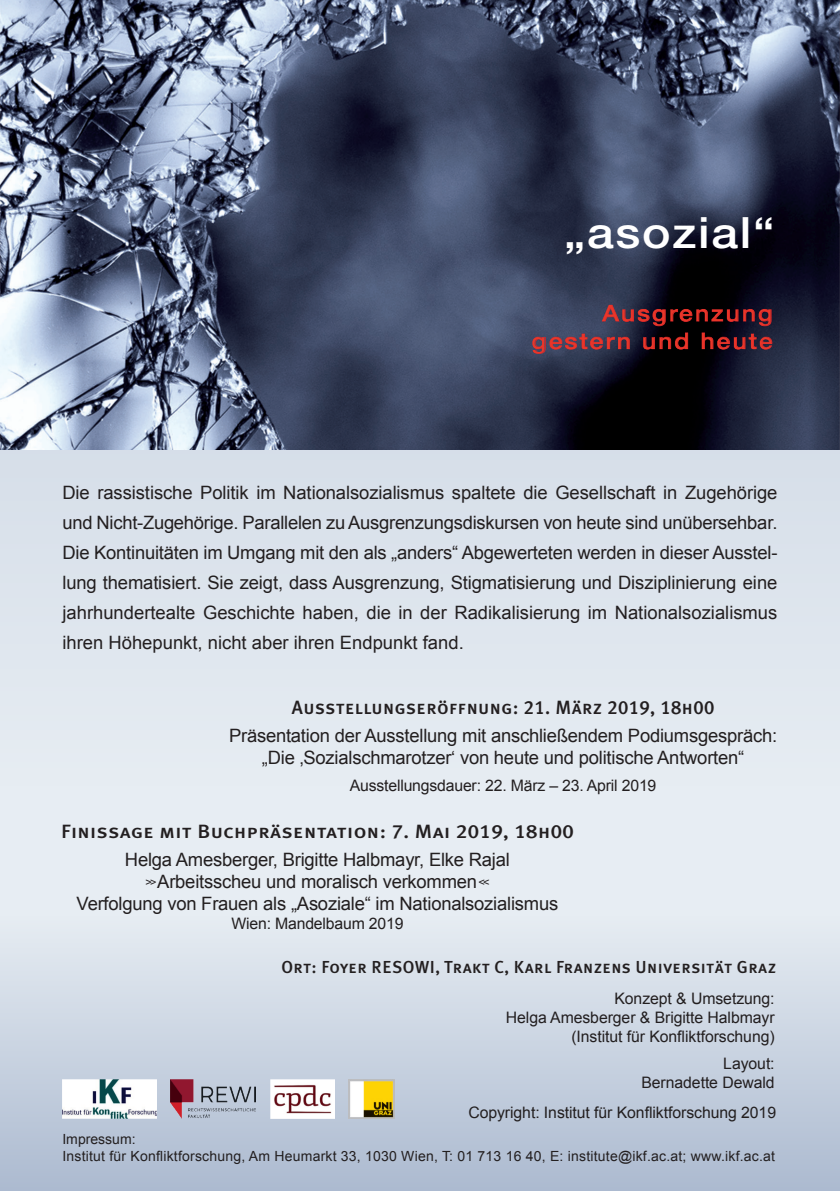
<style>
.page{position:relative;width:840px;height:1191px;background:#fff}
.page>*{position:absolute;margin:0;border:0;box-sizing:border-box;transform-origin:0 0}
.t1{font:500 43.2px "Helvetica Neue LT Pro";letter-spacing:.035em;color:#fff;scale:1.11 1}
.t2{font:500 22.4px/27.6px "Helvetica Neue LT Pro";letter-spacing:.075em;color:#ea3629;text-align:right;scale:1.11 1}
.t3{font:19.2px "Meta Plus Medium Caps";letter-spacing:.02em;color:#231f20;scale:1.1 1}
.t4{font:19.2px "Meta Plus Medium Caps";letter-spacing:.02em;color:#231f20}
.t5{font:18.4px/30px "Arial";letter-spacing:-.01em;color:#231f20;text-align:center}
.t6{font:17.4px "Meta Plus Medium Caps";letter-spacing:.02em;color:#231f20}
.t7{font:15.8px/19px "Arial";letter-spacing:-.005em;color:#231f20;text-align:right}
.t8{font:14px/16.8px "Arial";letter-spacing:.015em;color:#231f20}
.s1{font-size:11px}
</style>
<div class="page">
<div style="left:0;top:450px;width:839px;height:741px;background:#e7edf3"></div>
<div style="left:0;top:917px;width:839px;height:274px;background:linear-gradient(to bottom,#e6ecf2,#acbad0)"></div>
<div style="left:0;top:313px;width:839px;height:474px;background:#dee5ee"></div>
<img style="left:0;top:0;width:839px;height:450px">
<img style="left:62px;top:1079px;width:94px;height:40px">
<img style="left:170px;top:1079px;width:85px;height:40px">
<img style="left:270px;top:1079px;width:64px;height:39px">
<img style="left:348px;top:1079px;width:46px;height:40px">
<svg style="left:600px;top:304px;width:171px;height:22px;background:#2e1421"></svg>
<svg style="left:532px;top:333px;width:97px;height:21px;background:#523b52"></svg>
<svg style="left:642px;top:332px;width:46px;height:18px"></svg>
<svg style="left:700px;top:332px;width:72px;height:18px"></svg>
<h1 class="t1" style="left:564px;top:207px;width:191px">„asozial“</h1>
<p class="t2" style="left:531px;top:299px;width:218px">Ausgrenzung gestern und heute</p>
<p class="t5" style="left:62px;top:477px;width:716px;text-align:justify">Die rassistische Politik im Nationalsozialismus spaltete die Gesellschaft in Zugehörige und Nicht-Zugehörige. Parallelen zu Ausgrenzungsdiskursen von heute sind unübersehbar.<br>Die Kontinuitäten im Umgang mit den als „anders“ Abgewerteten werden in dieser Ausstel&shy;lung thematisiert. Sie zeigt, dass Ausgrenzung, Stigmatisierung und Disziplinierung eine jahrhundertealte Geschichte haben, die in der Radikalisierung im Nationalsozialismus ihren Höhepunkt, nicht aber ihren Endpunkt fand.</p>
<p class="t4" style="left:292px;top:696px;width:424px">Ausstellungseröffnung: 21. März 2019, 18h00</p>
<p class="t5" style="left:229px;top:725px;width:549px;line-height:22px">Präsentation der Ausstellung mit anschließendem Podiumsgespräch: „Die ‚Sozialschmarotzer‘ von heute und politische Antworten“</p>
<p class="t7" style="left:349px;top:776px;width:308px">Ausstellungsdauer: 22. März – 23. April 2019</p>
<p class="t3" style="left:61px;top:820px;width:467px">Finissage mit Buchpräsentation: 7. Mai 2019, 18h00</p>
<p class="t5" style="left:77px;top:848px;width:483px;line-height:22px">Helga Amesberger, Brigitte Halbmayr, Elke Rajal <span class="s1">&gt;&gt;</span>Arbeitsscheu und moralisch verkommen <span class="s1">&lt;&lt;<br></span>Verfolgung von Frauen als „Asoziale“ im Nationalsozialismus</p>
<p class="t7" style="left:231px;top:914px;width:173px">Wien: Mandelbaum 2019</p>
<p class="t6" style="left:281px;top:956px;width:496px">Ort: Foyer RESOWI, Trakt C, Karl Franzens Universität Graz</p>
<p class="t7" style="left:505px;top:989px;width:270px">Konzept &amp; Umsetzung:<br>Helga Amesberger &amp; Brigitte Halbmayr (Institut für Konfliktforschung)</p>
<p class="t7" style="left:641px;top:1053px;width:135px">Layout:<br>Bernadette Dewald</p>
<p class="t7" style="left:468px;top:1103px;width:309px">Copyright: Institut für Konfliktforschung 2019</p>
<p class="t8" style="left:62px;top:1131px;width:713px">Impressum:<br>Institut für Konfliktforschung, Am Heumarkt 33, 1030 Wien, T: 01 713 16 40, E: institute@ikf.ac.at; www.ikf.ac.at</p>
</div>
